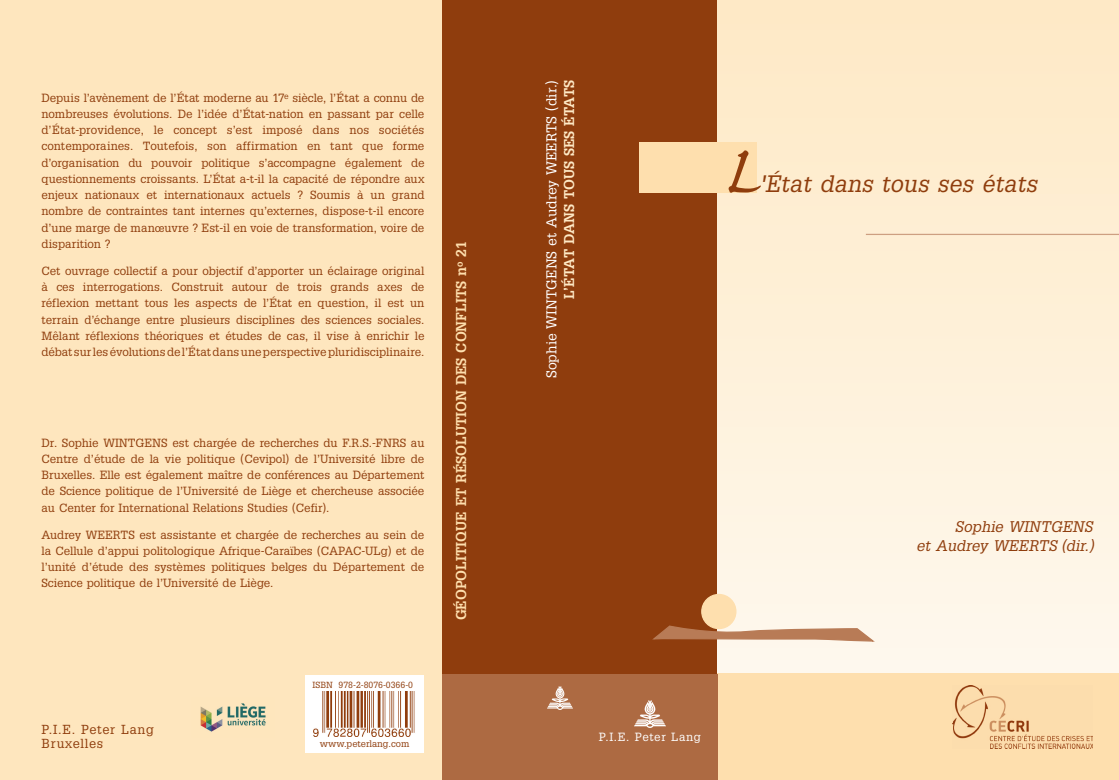
<style>
.page{position:relative;width:1119px;height:780px;background:#fff}
.page>*{position:absolute;margin:0;border:0;box-sizing:border-box;transform-origin:0 0}
.t1{font:87.5px "Caflisch Script";color:#8f3d0d}
.t2{font:italic 25px "Glytus";color:#8f3d0d}
.t3{font:italic 16.25px/18.8px "Glytus";color:#8f3d0d;text-align:right}
.t4{font:700 15px "Glytus";color:#fedfae}
.t5{font:15px "Glytus";color:#fff}
.t6{font:700 15px "Glytus";color:#fee9c5}
.t7{font:13.75px/13.8px "Glytus";letter-spacing:.05em;color:#8f3d0d}
.t8{font:12.5px/16.2px "Glytus";letter-spacing:-.005em;color:#8f3d0d;text-align:justify}
.t9{font:12.5px "Glytus";letter-spacing:.05em;color:#fff}
.t10{font:10px "Glytus";color:#8f3d0d}
.t11{font:9.38px "Glytus";color:#8f3d0d}
</style>
<div class="page">
<div style="left:0;top:0;width:453px;height:780px;background:#fee6be"></div>
<div style="left:442px;top:0;width:290px;height:674px;background:#8f3d0d"></div>
<div style="left:717px;top:0;width:401px;height:673px;background:linear-gradient(to bottom,#fee9c5,#fef8ee)"></div>
<div style="left:717px;top:673px;width:401px;height:107px;background:#fedfae"></div>
<div style="left:639px;top:142px;width:117px;height:50px;background:#fedfae"></div>
<hr style="left:865px;top:234px;width:253px;height:1px;background:#cd9f81">
<div style="left:306px;top:675px;width:118px;height:77px;background:#fff"></div>
<svg style="left:652px;top:626px;width:222px;height:17px;background:#c79778"></svg>
<div style="left:701px;top:594px;width:34px;height:34px;background:#fedfae;border-radius:50%"></div>
<div style="left:701px;top:594px;width:35px;height:35px;border:1px solid #fedfae;border-radius:50%"></div>
<div style="left:442px;top:673px;width:275px;height:107px;background:#ad6a42"></div>
<img style="left:634px;top:700px;width:31px;height:27px">
<img style="left:547px;top:686px;width:26px;height:23px">
<img style="left:313px;top:691px;width:102px;height:45px">
<img style="left:200px;top:703px;width:66px;height:29px">
<img style="left:952px;top:685px;width:140px;height:63px">
<p class="t8" style="left:42px;top:89px;width:384px">Depuis l’avènement de l’État moderne au 17<sup>e</sup> siècle, l’État a connu de nombreuses évolutions. De l’idée d’État-nation en passant par celle d’État-providence, le concept s’est imposé dans nos sociétés contemporaines. Toutefois, son affirmation en tant que forme d’organisation du pouvoir politique s’accompagne également de questionnements croissants. L’État a-t-il la capacité de répondre aux enjeux nationaux et internationaux actuels ? Soumis à un grand nombre de contraintes tant internes qu’externes, dispose-t-il encore d’une marge de manœuvre ? Est-il en voie de transformation, voire de disparition ?</p>
<p class="t8" style="left:42px;top:262px;width:384px">Cet ouvrage collectif a pour objectif d’apporter un éclairage original à ces interrogations. Construit autour de trois grands axes de réflexion mettant tous les aspects de l’État en question, il est un terrain d’échange entre plusieurs disciplines des sciences sociales.<br>Mêlant réflexions théoriques et études de cas, il vise à enrichir le débat sur les évolutions de l’État dans une perspective pluridisciplinaire.</p>
<p class="t8" style="left:42px;top:434px;width:384px">Dr. Sophie WINTGENS est chargée de recherches du F.R.S.-FNRS au Centre d’étude de la vie politique (Cevipol) de l’Université libre de Bruxelles. Elle est également maître de conférences au Département de Science politique de l’Université de Liège et chercheuse associée au Center for International Relations Studies (Cefir).</p>
<p class="t8" style="left:42px;top:526px;width:384px">Audrey WEERTS est assistante et chargée de recherches au sein de la Cellule d’appui politologique Afrique-Caraïbes (CAPAC-ULg) et de l’unité d’étude des systèmes politiques belges du Département de Science politique de l’Université de Liège.</p>
<p class="t7" style="left:42px;top:722px;width:114px">P.I.E. Peter Lang<br>Bruxelles</p>
<p class="t11" style="left:312px;top:679px;width:102px">ISBN 978-2-8076-0366-0</p>
<p class="t10" style="left:320px;top:737px;width:91px">www.peterlang.com</p>
<p class="t4" style="left:452px;top:620px;width:380px;rotate:-90deg">GÉOPOLITIQUE ET RÉSOLUTION DES CONFLITS n<sup>o</sup> 21</p>
<p class="t5" style="left:543px;top:378px;width:299px;rotate:-90deg">Sophie WINTGENS et Audrey WEERTS (dir.)</p>
<p class="t6" style="left:560px;top:299px;width:221px;rotate:-90deg">L’ÉTAT DANS TOUS SES ÉTATS</p>
<h1 class="t1" style="left:722px;top:126px;width:37px">L</h1>
<h2 class="t2" style="left:760px;top:169px;width:279px">'État dans tous ses états</h2>
<h3 class="t3" style="left:916px;top:517px;width:178px">Sophie WINTGENS<br>et Audrey WEERTS (dir.)</h3>
<p class="t9" style="left:598px;top:730px;width:104px">P.I.E. Peter Lang</p>
</div>
